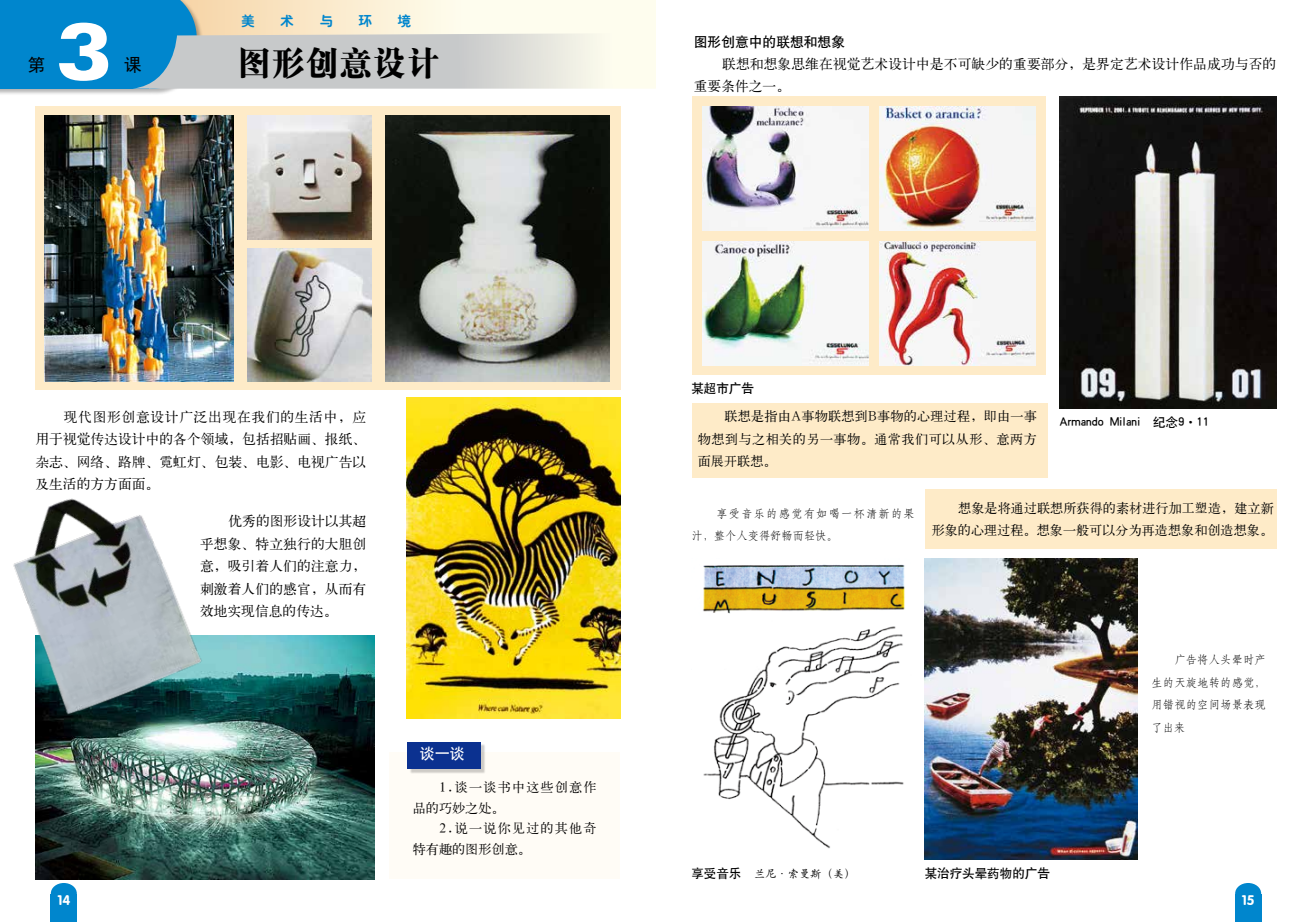
<style>
.page{position:relative;width:1312px;height:922px;background:#fff}
.page>*{position:absolute;margin:0;border:0;box-sizing:border-box;transform-origin:0 0}
.t1{font:900 expanded 80.75px "Zurich BT";color:#fff;scale:.91 1}
.t2{font:33.75px "H Ya 9 gj";color:#000}
.t3{font:17.5px "Sim Hei";color:#000}
.t4{font:15px "H Yb 1 gj";color:#fff}
.t5{font:13.75px/22.5px "H Ya 1 gj";letter-spacing:.005em;color:#000;text-align:justify}
.t6{font:13.75px "H Yb 1 gj";color:#000}
.t7{font:13.75px "H Ye 4 gj";color:#0086cd}
.t8{font:13.75px "FZY4 JW GB1 0";color:#fff}
.t9{font:13.12px/22.5px "H Ya 1 gj";letter-spacing:.01em;color:#000;text-align:right}
.t10{font:13.12px/20.6px "H Ya 1 gj";letter-spacing:.09em;color:#000}
.t11{font:13.12px/22.5px "H Ya 1 gj";letter-spacing:.035em;color:#000}
.t12{font:12.5px "H Yb 1 gj";color:#000}
.t13{font:11.25px/22.5px "H Yd 1 gj";letter-spacing:.02em;color:#000;text-align:justify}
.t14{font:11.25px/22.5px "H Yd 1 gj";letter-spacing:.11em;color:#000}
.t15{font:11.25px "H Yc 1 gj";color:#000}
.s1{font-family:"H Yb 1 gj";font-size:12.5px}
</style>
<div class="page">
<div style="left:924px;top:489px;width:352px;height:60px;background:#feebc8"></div>
<div style="left:692px;top:403px;width:355px;height:74px;background:#feebc8"></div>
<div style="left:1234px;top:894px;width:26px;height:27px;background:#0086cd"></div>
<div style="left:1234px;top:882px;width:26px;height:21px;background:#0086cd;border-radius:50%"></div>
<div style="left:51px;top:894px;width:26px;height:27px;background:#0086cd"></div>
<div style="left:51px;top:882px;width:26px;height:21px;background:#0086cd;border-radius:50%"></div>
<div style="left:0;top:0;width:204px;height:96px;background:#000;opacity:.3"></div>
<div style="left:0;top:0;width:149px;height:89px;background:#0086cd"></div>
<svg style="left:133px;top:0;width:523px;height:89px;background:#d0d8d4"></svg>
<div style="left:35px;top:106px;width:585px;height:284px;background:#feebc8"></div>
<div style="left:389px;top:752px;width:231px;height:127px;background:#fffcf6"></div>
<div style="left:409px;top:743px;width:76px;height:30px;background:#000;opacity:.2"></div>
<div style="left:407px;top:741px;width:73px;height:27px;background:#0b3190"></div>
<img style="left:406px;top:397px;width:214px;height:321px">
<img style="left:385px;top:115px;width:224px;height:266px">
<img style="left:247px;top:248px;width:124px;height:133px">
<img style="left:247px;top:115px;width:124px;height:124px">
<img style="left:924px;top:558px;width:213px;height:301px">
<div style="left:692px;top:96px;width:353px;height:279px;background:#feebc8"></div>
<img style="left:702px;top:106px;width:166px;height:124px">
<img style="left:879px;top:106px;width:156px;height:124px">
<img style="left:702px;top:241px;width:166px;height:124px">
<img style="left:879px;top:241px;width:156px;height:124px">
<img style="left:703px;top:564px;width:202px;height:285px">
<img style="left:1059px;top:96px;width:217px;height:312px">
<img style="left:35px;top:635px;width:339px;height:244px">
<img style="left:45px;top:115px;width:188px;height:266px">
<img style="left:13px;top:498px;width:196px;height:223px">
<h1 class="t1" style="left:57px;top:3px;width:63px">3</h1>
<p class="t3" style="left:28px;top:55px;width:19px">第</p>
<p class="t3" style="left:124px;top:55px;width:19px">课</p>
<p class="t7" style="left:241px;top:14px;width:15px">美</p>
<p class="t7" style="left:280px;top:14px;width:15px">术</p>
<p class="t7" style="left:319px;top:14px;width:15px">与</p>
<p class="t7" style="left:358px;top:14px;width:15px">环</p>
<p class="t7" style="left:397px;top:14px;width:15px">境</p>
<h2 class="t2" style="left:237px;top:46px;width:204px">图形创意设计</h2>
<p class="t6" style="left:693px;top:35px;width:153px">图形创意中的联想和想象</p>
<p class="t5" style="left:693px;top:52px;width:584px;text-indent:28px">联想和想象思维在视觉艺术设计中是不可缺少的重要部分，是界定艺术设计作品成功与否的重要条件之一。</p>
<p class="t5" style="left:35px;top:405px;width:332px;text-indent:28px">现代图形创意设计广泛出现在我们的生活中，应用于视觉传达设计中的各个领域，包括招贴画、报纸、杂志、网络、路牌、霓虹灯、包装、电影、电视广告以及生活的方方面面。</p>
<p class="t5" style="left:200px;top:509px;width:168px;text-indent:28px">优秀的图形设计以其超乎想象、特立独行的大胆创意，吸引着人们的注意力，刺激着人们的感官，从而有效地实现信息的传达。</p>
<p class="t8" style="left:57px;top:891px;width:14px">14</p>
<p class="t4" style="left:420px;top:746px;width:46px">谈一谈</p>
<p class="t10" style="left:412px;top:776px;width:185px;text-indent:27px">1.谈一谈书中这些创意作品的巧妙之处。</p>
<p class="t10" style="left:412px;top:817px;width:185px;text-indent:27px">2.说一说你见过的其他奇特有趣的图形创意。</p>
<p class="t12" style="left:691px;top:382px;width:64px">某超市广告</p>
<p class="t9" style="left:724px;top:405px;width:314px">联想是指由A事物联想到B事物的心理过程，即由一事</p>
<p class="t12" style="left:1059px;top:416px;width:151px">Armando Milani 纪念9·11</p>
<p class="t11" style="left:697px;top:427px;width:340px">物想到与之相关的另一事物。通常我们可以从形、意两方面展开联想。</p>
<p class="t9" style="left:931px;top:496px;width:343px">想象是将通过联想所获得的素材进行加工塑造，建立新<br>形象的心理过程。想象一般可以分为再造想象和创造想象。</p>
<p class="t14" style="left:691px;top:502px;width:225px;text-indent:25px">享受音乐的感觉有如喝一杯清新的果汁，整个人变得舒畅而轻快。</p>
<p class="t15" style="left:691px;top:867px;width:165px"><span class="s1">享受音乐</span> 兰尼·索曼斯（美）</p>
<p class="t12" style="left:924px;top:866px;width:126px">某治疗头晕药物的广告</p>
<p class="t13" style="left:1151px;top:648px;width:116px;text-indent:23px">广告将人头晕时产生的天旋地转的感觉，用错视的空间场景表现了出来</p>
<p class="t8" style="left:1241px;top:891px;width:14px">15</p>
</div>
